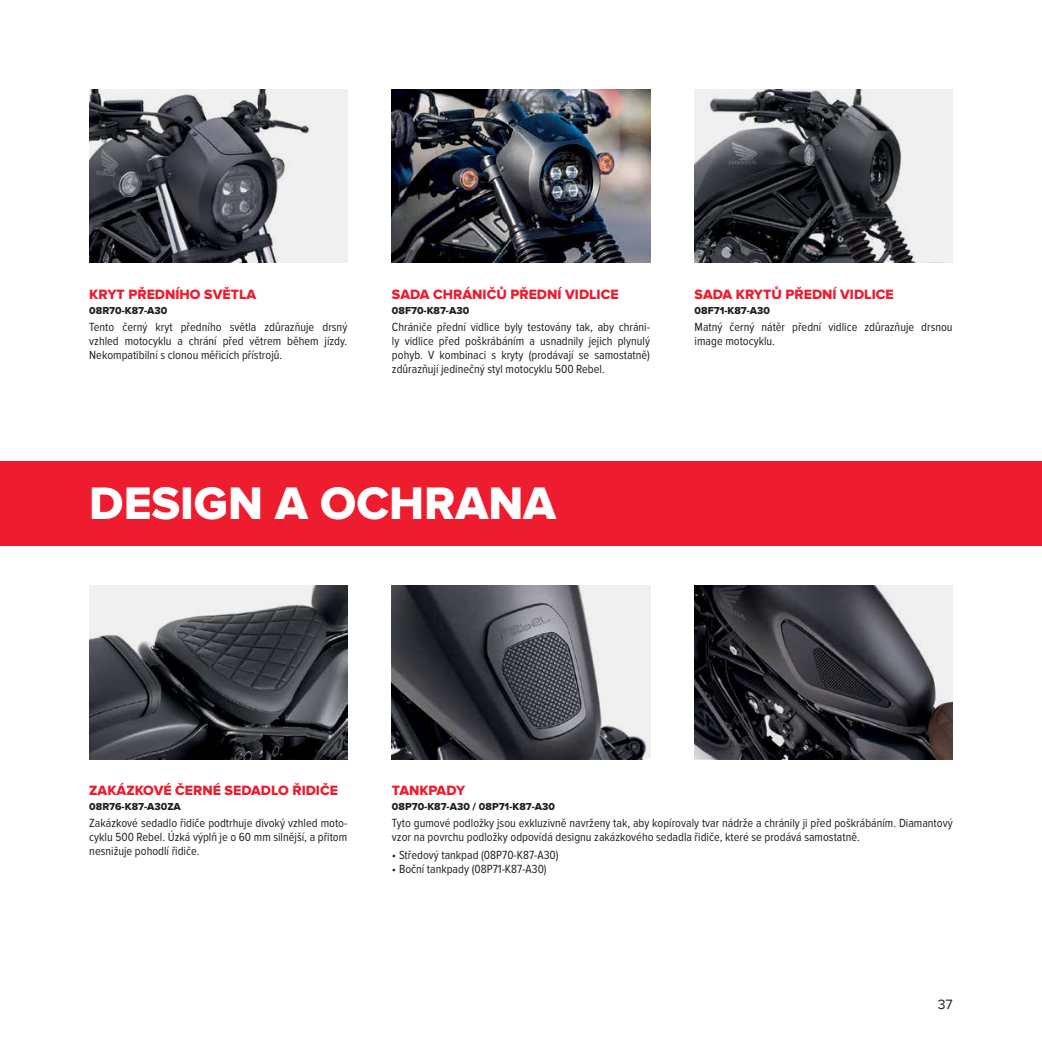
<style>
.page{position:relative;width:1042px;height:1042px;background:#fff}
.page>*{position:absolute;margin:0;border:0;box-sizing:border-box;transform-origin:0 0}
.t1{font:800 47.25px "Proxima Nova";color:#fff}
.t2{font:800 14px "Proxima Nova";color:#ed1c2f}
.t3{font:14px "Proxima Nova";color:#231f20}
.t4{font:condensed 12.25px/14px "Proxima Nova";color:#231f20;text-align:justify}
.t5{font:800 10.5px "Proxima Nova";color:#231f20}
</style>
<div class="page">
<div style="left:0;top:461px;width:1042px;height:85px;background:#ed1c2f"></div>
<img style="left:392px;top:585px;width:258px;height:174px">
<img style="left:694px;top:585px;width:258px;height:174px">
<img style="left:392px;top:89px;width:258px;height:174px">
<img style="left:89px;top:585px;width:258px;height:174px">
<img style="left:89px;top:89px;width:258px;height:174px">
<img style="left:694px;top:89px;width:258px;height:174px">
<p class="t2" style="left:89px;top:286px;width:168px">KRYT PŘEDNÍHO SVĚTLA</p>
<p class="t5" style="left:89px;top:304px;width:80px">08R70-K87-A30</p>
<p class="t4" style="left:89px;top:320px;width:259px">Tento černý kryt předního světla zdůrazňuje drsný vzhled motocyklu a chrání před větrem během jízdy.<br>Nekompatibilní s clonou měřicích přístrojů.</p>
<p class="t2" style="left:392px;top:286px;width:228px">SADA CHRÁNIČŮ PŘEDNÍ VIDLICE</p>
<p class="t5" style="left:392px;top:304px;width:79px">08F70-K87-A30</p>
<p class="t4" style="left:392px;top:320px;width:259px">Chrániče přední vidlice byly testovány tak, aby chráni&shy;ly vidlice před poškrábáním a usnadnily jejich plynulý pohyb. V kombinaci s kryty (prodávají se samostatně) zdůrazňují jedinečný styl motocyklu 500 Rebel.</p>
<h1 class="t1" style="left:89px;top:476px;width:468px">DESIGN A OCHRANA</h1>
<p class="t2" style="left:694px;top:286px;width:200px">SADA KRYTŮ PŘEDNÍ VIDLICE</p>
<p class="t5" style="left:694px;top:304px;width:77px">08F71-K87-A30</p>
<p class="t4" style="left:694px;top:320px;width:259px">Matný černý nátěr přední vidlice zdůrazňuje drsnou image motocyklu.</p>
<p class="t2" style="left:89px;top:782px;width:250px">ZAKÁZKOVÉ ČERNÉ SEDADLO ŘIDIČE</p>
<p class="t5" style="left:89px;top:800px;width:93px">08R76-K87-A30ZA</p>
<p class="t4" style="left:89px;top:816px;width:259px">Zakázkové sedadlo řidiče podtrhuje divoký vzhled moto&shy;cyklu 500 Rebel. Úzká výplň je o 60 mm silnější, a přitom nesnižuje pohodlí řidiče.</p>
<p class="t2" style="left:392px;top:782px;width:75px">TANKPADY</p>
<p class="t5" style="left:392px;top:800px;width:165px">08P70-K87-A30 / 08P71-K87-A30</p>
<p class="t4" style="left:392px;top:816px;width:562px">Tyto gumové podložky jsou exkluzivně navrženy tak, aby kopírovaly tvar nádrže a chránily ji před poškrábáním. Diamantový vzor na povrchu podložky odpovídá designu zakázkového sedadla řidiče, které se prodává samostatně.</p>
<p class="t4" style="left:392px;top:848px;width:168px">• Středový tankpad (08P70-K87-A30)</p>
<p class="t4" style="left:392px;top:862px;width:156px">• Boční tankpady (08P71-K87-A30)</p>
<p class="t3" style="left:937px;top:996px;width:17px">37</p>
</div>
